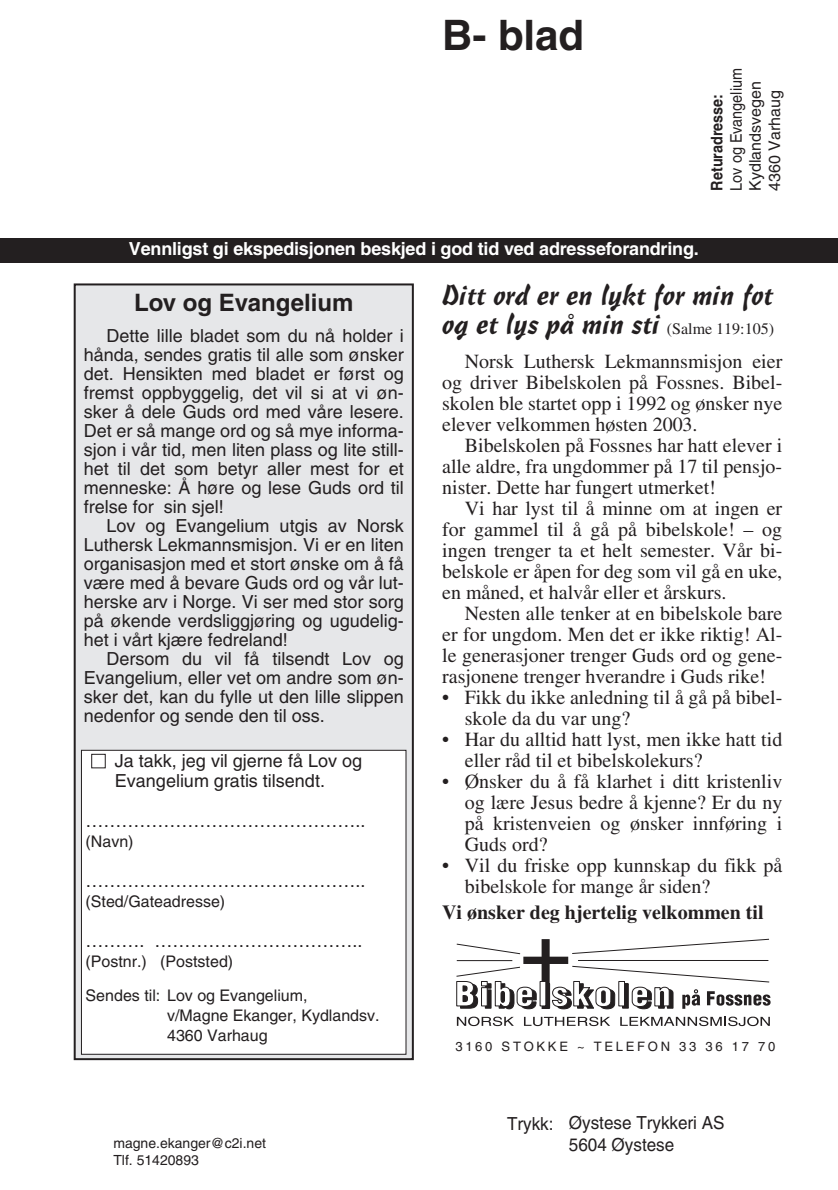
<style>
.page{position:relative;width:838px;height:1190px;background:#fff}
.page>*{position:absolute;margin:0;border:0;box-sizing:border-box;transform-origin:0 0}
.t1{font:700 42px "Helvetica";color:#231f20}
.t2{font:28px/29px "Cascade Script";color:#231f20}
.t3{font:700 24px "Helvetica";color:#231f20}
.t4{font:20px/21px "Times";color:#231f20;text-align:justify}
.t5{font:700 20px "Times";color:#231f20}
.t6{font:18px/19px "Helvetica";color:#231f20;text-align:justify}
.t7{font:700 18px "Helvetica";letter-spacing:-.01em;color:#fff}
.t8{font:18px/21.6px "Helvetica";color:#231f20;scale:.95 1}
.t9{font:16px/34px "Helvetica";color:#231f20}
.t10{font:16px/19.2px "Helvetica";color:#231f20;scale:.9 1}
.t11{font:700 16px "Helvetica";color:#231f20;scale:.9 1}
.t12{font:14px/16.8px "Helvetica";color:#231f20}
.t13{font:13px "Helvetica";letter-spacing:.21em;color:#231f20}
.s1{font-family:"Times";font-size:16px}
</style>
<div class="page">
<div style="left:0;top:238px;width:838px;height:24px;background:#231f20"></div>
<div style="left:76px;top:285px;width:336px;height:773px;background:#e6e7e9"></div>
<div style="left:74px;top:283px;width:340px;height:777px;border:2px solid #231f20"></div>
<div style="left:82px;top:750px;width:324px;height:304px;background:#fff"></div>
<div style="left:81px;top:750px;width:325px;height:304px;border:1px solid #231f20"></div>
<div style="left:91px;top:754px;width:15px;height:14px;border:1px solid #231f20"></div>
<svg style="left:457px;top:1017px;width:57px;height:9px"></svg>
<svg style="left:524px;top:1017px;width:86px;height:9px"></svg>
<svg style="left:620px;top:1017px;width:150px;height:9px"></svg>
<svg style="left:456px;top:939px;width:315px;height:71px"></svg>
<div style="left:523px;top:957px;width:45px;height:7px;background:#231f20"></div>
<h1 class="t1" style="left:442px;top:20px;width:143px">B- blad</h1>
<p class="t10" style="left:728px;top:191px;width:138px;rotate:-90deg">Lov og Evangelium<br>Kydlandsvegen<br>4360 Varhaug</p>
<p class="t11" style="left:711px;top:191px;width:109px;rotate:-90deg">Returadresse:</p>
<p class="t7" style="left:129px;top:242px;width:571px">Vennligst gi ekspedisjonen beskjed i god tid ved adresseforandring.</p>
<h2 class="t2" style="left:442px;top:283px;width:333px">Ditt ord er en lykt for min fot og et lys på min sti <span class="s1">(Salme 119:105)</span></h2>
<p class="t4" style="left:442px;top:353px;width:342px;text-indent:23px">Norsk Luthersk Lekmannsmisjon eier og driver Bibelskolen på Fossnes. Bibel&shy;skolen ble startet opp i 1992 og ønsker nye elever velkommen høsten 2003.</p>
<p class="t4" style="left:442px;top:437px;width:342px;text-indent:23px">Bibelskolen på Fossnes har hatt elever i alle aldre, fra ungdommer på 17 til pensjo&shy;nister. Dette har fungert utmerket!</p>
<p class="t4" style="left:442px;top:500px;width:342px;text-indent:23px">Vi har lyst til å minne om at ingen er for gammel til å gå på bibelskole! – og ingen trenger ta et helt semester. Vår bi&shy;belskole er åpen for deg som vil gå en uke, en måned, et halvår eller et årskurs.</p>
<p class="t4" style="left:442px;top:605px;width:342px;text-indent:23px">Nesten alle tenker at en bibelskole bare er for ungdom. Men det er ikke riktig! Al&shy;le generasjoner trenger Guds ord og gene&shy;rasjonene trenger hverandre i Guds rike!</p>
<p class="t4" style="left:465px;top:689px;width:319px;text-indent:-23px">• Fikk du ikke anledning til å gå på bibel&shy;skole da du var ung?</p>
<p class="t4" style="left:465px;top:731px;width:319px;text-indent:-23px">• Har du alltid hatt lyst, men ikke hatt tid eller råd til et bibelskolekurs?</p>
<p class="t4" style="left:465px;top:773px;width:319px;text-indent:-23px">• Ønsker du å få klarhet i ditt kristenliv og lære Jesus bedre å kjenne? Er du ny på kristenveien og ønsker innføring i Guds ord?</p>
<p class="t4" style="left:465px;top:857px;width:319px;text-indent:-23px">• Vil du friske opp kunnskap du fikk på bibelskole for mange år siden?</p>
<p class="t5" style="left:442px;top:905px;width:323px">Vi ønsker deg hjertelig velkommen til</p>
<p class="t3" style="left:134px;top:293px;width:221px">Lov og Evangelium</p>
<p class="t6" style="left:84px;top:328px;width:322px;text-indent:23px">Dette lille bladet som du nå holder i hånda, sendes gratis til alle som ønsker det. Hensikten med bladet er først og fremst oppbyggelig, det vil si at vi øn&shy;sker å dele Guds ord med våre lesere.<br>Det er så mange ord og så mye informa&shy;sjon i vår tid, men liten plass og lite still&shy;het til det som betyr aller mest for et menneske: Å høre og lese Guds ord til frelse for sin sjel!</p>
<p class="t6" style="left:84px;top:518px;width:322px;text-indent:23px">Lov og Evangelium utgis av Norsk Luthersk Lekmannsmisjon. Vi er en liten organisasjon med et stort ønske om å få være med å bevare Guds ord og vår lut&shy;herske arv i Norge. Vi ser med stor sorg på økende verdsliggjøring og ugudelig&shy;het i vårt kjære fedreland!</p>
<p class="t6" style="left:84px;top:651px;width:322px;text-indent:23px">Dersom du vil få tilsendt Lov og Evangelium, eller vet om andre som øn&shy;sker det, kan du fylle ut den lille slippen nedenfor og sende den til oss.</p>
<p class="t6" style="left:115px;top:753px;width:249px;line-height:20px">Ja takk, jeg vil gjerne få Lov og<br>Evangelium gratis tilsendt.</p>
<p class="t6" style="left:86px;top:813px;width:282px">………………………………………..</p>
<p class="t9" style="left:86px;top:826px;width:49px">(Navn)</p>
<p class="t6" style="left:86px;top:873px;width:282px">………………………………………..</p>
<p class="t9" style="left:86px;top:886px;width:141px">(Sted/Gateadresse)</p>
<p class="t6" style="left:86px;top:933px;width:278px">………. ……………………………..</p>
<p class="t9" style="left:86px;top:946px;width:223px">(Postnr.) (Poststed)<br>Sendes til: Lov og Evangelium,</p>
<p class="t9" style="left:167px;top:1007px;width:214px;line-height:20px">v/Magne Ekanger, Kydlandsv.<br>4360 Varhaug</p>
<p class="t13" style="left:455px;top:1042px;width:321px">3160 STOKKE ~ TELEFON 33 36 17 70</p>
<p class="t12" style="left:113px;top:1136px;width:154px">magne.ekanger@c2i.net<br>Tlf. 51420893</p>
<p class="t8" style="left:569px;top:1114px;width:166px;text-indent:-62px">Trykk: Øystese Trykkeri AS<br>5604 Øystese</p>
</div>
